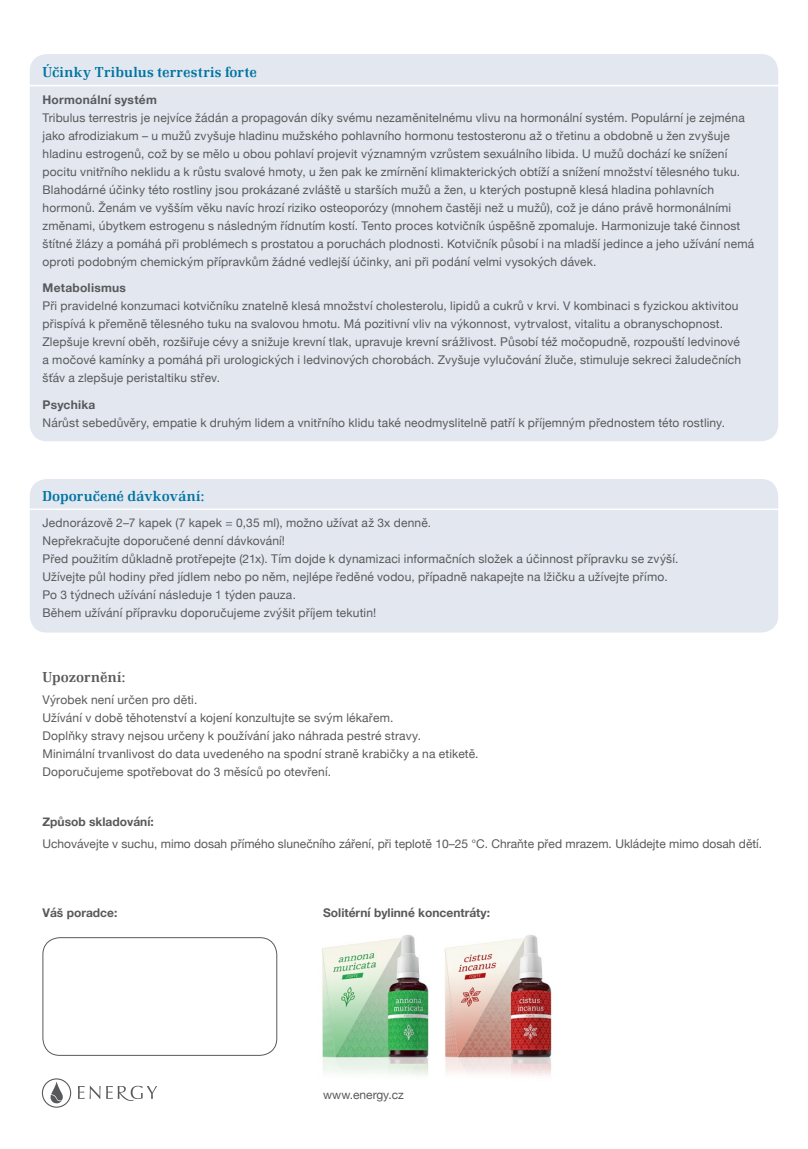
<style>
.page{position:relative;width:808px;height:1149px;background:#fff}
.page>*{position:absolute;margin:0;border:0;box-sizing:border-box;transform-origin:0 0}
.t1{font:500 15px "Renault TCE";letter-spacing:.01em;color:#0074a2}
.t2{font:500 15px "Renault TCE";letter-spacing:.01em;color:#58595b}
.t3{font:12px/18px "Helvetica Neue";letter-spacing:.015em;color:#58595b}
.t4{font:700 12px "Helvetica Neue";color:#58595b}
.t5{font:700 12px "Helvetica Neue";letter-spacing:.02em;color:#58595b}
</style>
<div class="page">
<img style="left:322px;top:935px;width:107px;height:141px">
<img style="left:444px;top:935px;width:108px;height:141px">
<div style="left:30px;top:479px;width:748px;height:153px;background:#e3e8f0;border-radius:17px"></div>
<hr style="left:0;top:508px;width:808px;height:2px;background:#fff">
<div style="left:43px;top:936px;width:234px;height:119px;border:1px solid #58595b;border-radius:17px"></div>
<svg style="left:42px;top:1078px;width:29px;height:29px"></svg>
<svg style="left:78px;top:1085px;width:79px;height:15px"></svg>
<div style="left:30px;top:54px;width:748px;height:387px;background:#e3e8f0;border-radius:17px"></div>
<hr style="left:0;top:85px;width:808px;height:1px;background:#fff">
<p class="t1" style="left:43px;top:64px;width:216px">Účinky Tribulus terrestris forte</p>
<p class="t5" style="left:43px;top:90px;width:116px">Hormonální systém</p>
<p class="t3" style="left:43px;top:109px;width:713px">Tribulus terrestris je nejvíce žádán a propagován díky svému nezaměnitelnému vlivu na hormonální systém. Populární je zejména jako afrodiziakum – u mužů zvyšuje hladinu mužského pohlavního hormonu testosteronu až o třetinu a obdobně u žen zvyšuje hladinu estrogenů, což by se mělo u obou pohlaví projevit významným vzrůstem sexuálního libida. U mužů dochází ke snížení pocitu vnitřního neklidu a k růstu svalové hmoty, u žen pak ke zmírnění klimakterických obtíží a snížení množství tělesného tuku.<br>Blahodárné účinky této rostliny jsou prokázané zvláště u starších mužů a žen, u kterých postupně klesá hladina pohlavních hormonů. Ženám ve vyšším věku navíc hrozí riziko osteoporózy (mnohem častěji než u mužů), což je dáno právě hormonálními změnami, úbytkem estrogenu s následným řídnutím kostí. Tento proces kotvičník úspěšně zpomaluje. Harmonizuje také činnost štítné žlázy a pomáhá při problémech s prostatou a poruchách plodnosti. Kotvičník působí i na mladší jedince a jeho užívání nemá oproti podobným chemickým přípravkům žádné vedlejší účinky, ani při podání velmi vysokých dávek.</p>
<p class="t5" style="left:43px;top:278px;width:85px">Metabolismus</p>
<p class="t3" style="left:43px;top:297px;width:700px">Při pravidelné konzumaci kotvičníku znatelně klesá množství cholesterolu, lipidů a cukrů v krvi. V kombinaci s fyzickou aktivitou přispívá k přeměně tělesného tuku na svalovou hmotu. Má pozitivní vliv na výkonnost, vytrvalost, vitalitu a obranyschopnost.<br>Zlepšuje krevní oběh, rozšiřuje cévy a snižuje krevní tlak, upravuje krevní srážlivost. Působí též močopudně, rozpouští ledvinové a močové kamínky a pomáhá při urologických i ledvinových chorobách. Zvyšuje vylučování žluče, stimuluje sekreci žaludečních šťáv a zlepšuje peristaltiku střev.</p>
<p class="t4" style="left:43px;top:395px;width:54px">Psychika</p>
<p class="t3" style="left:43px;top:414px;width:684px">Nárůst sebedůvěry, empatie k druhým lidem a vnitřního klidu také neodmyslitelně patří k příjemným přednostem této rostliny.</p>
<p class="t1" style="left:43px;top:487px;width:163px">Doporučené dávkování:</p>
<p class="t3" style="left:43px;top:514px;width:390px">Jednorázově 2–7 kapek (7 kapek = 0,35 ml), možno užívat až 3x denně.</p>
<p class="t3" style="left:43px;top:532px;width:244px">Nepřekračujte doporučené denní dávkování!</p>
<p class="t3" style="left:43px;top:550px;width:637px">Před použitím důkladně protřepejte (21x). Tím dojde k dynamizaci informačních složek a účinnost přípravku se zvýší.<br>Užívejte půl hodiny před jídlem nebo po něm, nejlépe ředěné vodou, případně nakapejte na lžičku a užívejte přímo.</p>
<p class="t3" style="left:43px;top:586px;width:255px">Po 3 týdnech užívání následuje 1 týden pauza.</p>
<p class="t3" style="left:43px;top:604px;width:335px">Během užívání přípravku doporučujeme zvýšit příjem tekutin!</p>
<p class="t2" style="left:43px;top:668px;width:84px">Upozornění:</p>
<p class="t3" style="left:43px;top:691px;width:156px">Výrobek není určen pro děti.</p>
<p class="t3" style="left:43px;top:709px;width:352px">Užívání v době těhotenství a kojení konzultujte se svým lékařem.</p>
<p class="t3" style="left:43px;top:727px;width:380px">Doplňky stravy nejsou určeny k používání jako náhrada pestré stravy.</p>
<p class="t3" style="left:43px;top:745px;width:437px">Minimální trvanlivost do data uvedeného na spodní straně krabičky a na etiketě.</p>
<p class="t3" style="left:43px;top:763px;width:290px">Doporučujeme spotřebovat do 3 měsíců po otevření.</p>
<p class="t4" style="left:43px;top:811px;width:113px">Způsob skladování:</p>
<p class="t3" style="left:43px;top:835px;width:721px">Uchovávejte v suchu, mimo dosah přímého slunečního záření, při teplotě 10–25 °C. Chraňte před mrazem. Ukládejte mimo dosah dětí.</p>
<p class="t4" style="left:43px;top:902px;width:76px">Váš poradce:</p>
<p class="t4" style="left:323px;top:902px;width:168px">Solitérní bylinné koncentráty:</p>
<p class="t3" style="left:323px;top:1085px;width:82px">www.energy.cz</p>
</div>
